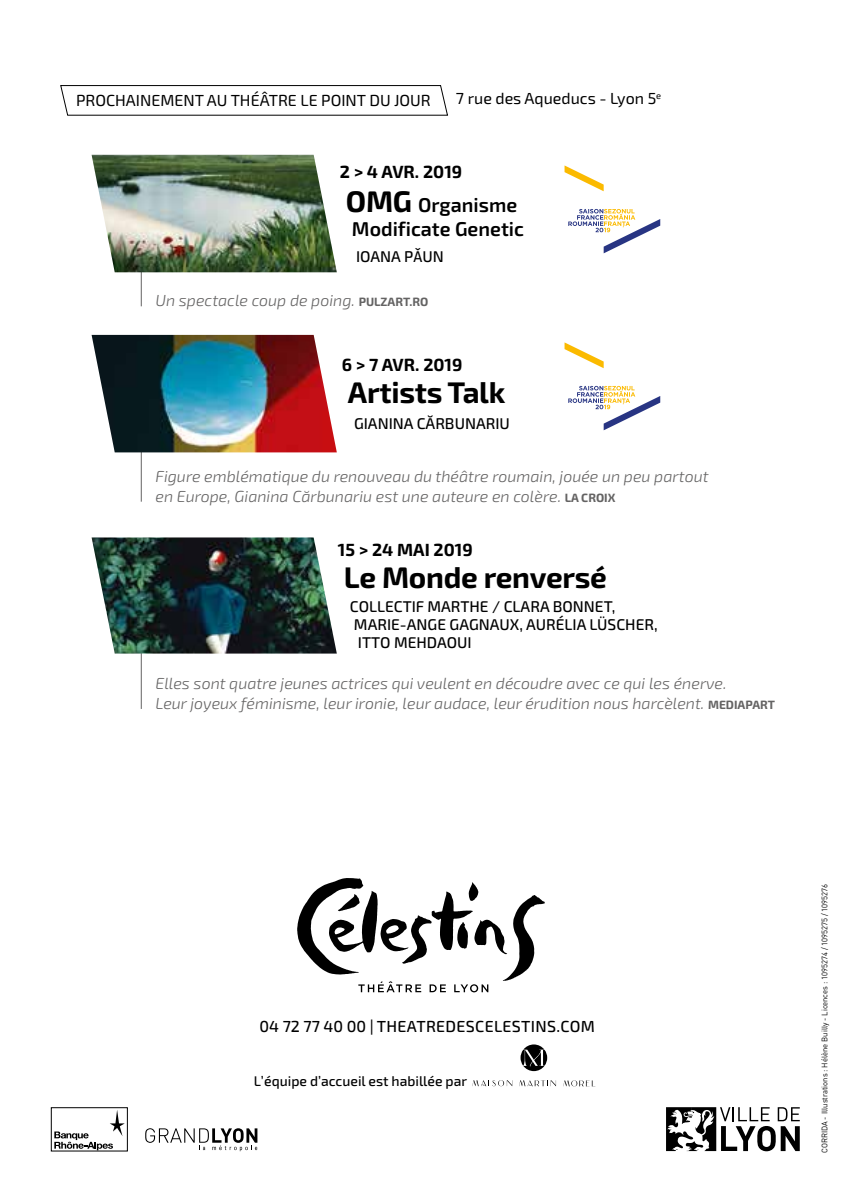
<style>
.page{position:relative;width:851px;height:1191px;background:#fff}
.page>*{position:absolute;margin:0;border:0;box-sizing:border-box;transform-origin:0 0}
.t1{font:700 29.8px "Exo 2";letter-spacing:-.01em;color:#000}
.t2{font:600 20px/24px "Exo 2";color:#000}
.t3{font:700 17.6px "Exo 2";color:#000}
.t4{font:italic 300 16px/20px "Exo 2";color:#646363}
.t5{font:16px "Exo 2";color:#000}
.t6{font:500 16px "Exo 2";letter-spacing:.02em;color:#000}
.t7{font:500 15.6px/18px "Exo 2";color:#000}
.t8{font:500 14px "Exo 2";color:#000}
.t9{font:8px "DIN";color:#000;scale:.95 1}
.s1{font-weight:700;font-size:29.8px}
.s2{font-family:"Fira Sans";font-weight:400}
.s3{font-weight:700;font-style:normal;font-size:12px}
.s4{font-style:inherit}
</style>
<div class="page">
<svg style="left:60px;top:85px;width:388px;height:31px"></svg>
<hr style="left:141px;top:552px;width:1px;height:157px;background:#646363">
<img style="left:92px;top:537px;width:245px;height:116px">
<svg style="left:666px;top:1107px;width:133px;height:44px"></svg>
<svg style="left:519px;top:1080px;width:37px;height:6px"></svg>
<svg style="left:563px;top:1080px;width:30px;height:6px"></svg>
<svg style="left:472px;top:1080px;width:40px;height:6px"></svg>
<svg style="left:520px;top:1044px;width:27px;height:27px"></svg>
<svg style="left:297px;top:878px;width:247px;height:114px"></svg>
<div style="left:51px;top:1107px;width:77px;height:44px;border:1px solid #000"></div>
<svg style="left:54px;top:1110px;width:71px;height:40px"></svg>
<svg style="left:145px;top:1128px;width:112px;height:23px"></svg>
<hr style="left:141px;top:226px;width:1px;height:80px;background:#646363">
<img style="left:92px;top:155px;width:245px;height:117px">
<svg style="left:564px;top:165px;width:96px;height:89px"></svg>
<hr style="left:141px;top:422px;width:1px;height:79px;background:#646363">
<img style="left:92px;top:335px;width:245px;height:117px">
<svg style="left:564px;top:342px;width:96px;height:89px"></svg>
<p class="t5" style="left:76px;top:91px;width:356px">PROCHAINEMENT AU THÉÂTRE LE POINT DU JOUR</p>
<p class="t5" style="left:456px;top:89px;width:207px">7 rue des Aqueducs - Lyon 5<sup>e</sup></p>
<p class="t3" style="left:340px;top:161px;width:124px">2 &gt; 4 AVR. 2019</p>
<p class="t2" style="left:346px;top:193px;width:179px"><span class="s1">OMG</span> Organisme<br>Modificate Genetic</p>
<p class="t7" style="left:356px;top:247px;width:89px">IOANA P<span class="s2">Ǎ</span>UN</p>
<p class="t4" style="left:155px;top:291px;width:274px">Un spectacle coup de poing. <span class="s3">PULZART.RO</span></p>
<p class="t3" style="left:342px;top:354px;width:122px">6 &gt; 7 AVR. 2019</p>
<h1 class="t1" style="left:348px;top:374px;width:159px">Artists Talk</h1>
<p class="t7" style="left:354px;top:415px;width:157px">GIANINA CĂRBUNARIU</p>
<p class="t4" style="left:155px;top:466px;width:554px">Figure emblématique du renouveau du théâtre roumain, jouée un peu partout en Europe, Gianina Cărbunariu est une auteure en colère. <span class="s3">LA CROIX</span></p>
<p class="t3" style="left:338px;top:539px;width:136px">15 &gt; 24 MAI 2019</p>
<h1 class="t1" style="left:344px;top:559px;width:264px">Le Monde renversé</h1>
<p class="t7" style="left:350px;top:597px;width:309px">COLLECTIF MARTHE / CLARA BONNET,<br>MARIE-ANGE GAGNAUX, AURÉLIA LÜSCHER,<br>ITTO MEHDAOUI</p>
<p class="t4" style="left:155px;top:673px;width:621px">Elles sont quatre jeunes actrices qui veulent en découdre avec ce qui les énerve.<br>Leur joyeux féminisme, leur ironie, leur audace, leur érudition nous harcèlent. <span class="s3">MEDIAPART</span></p>
<p class="t6" style="left:259px;top:1016px;width:337px"><span class="s4">04 72 77 40 00 |</span> THEATREDESCELESTINS.COM</p>
<p class="t8" style="left:254px;top:1072px;width:215px">L’équipe d’accueil est habillée par</p>
<p class="t9" style="left:819px;top:1153px;width:285px;rotate:-90deg">CORRIDA - Illustrations : Hélène Builly - Licences : 1095274 / 1095275 / 1095276</p>
</div>
